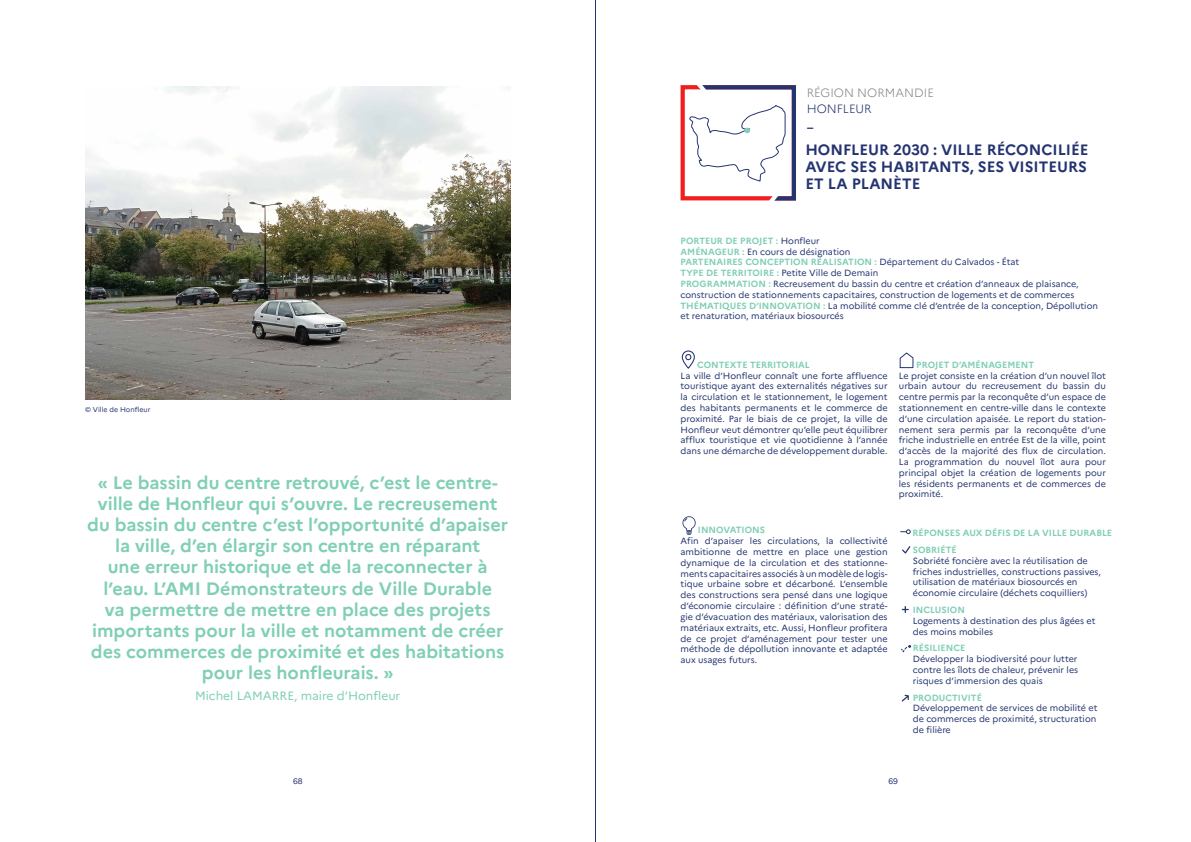
<style>
.page{position:relative;width:1191px;height:842px;background:#fff}
.page>*{position:absolute;margin:0;border:0;box-sizing:border-box;transform-origin:0 0}
.t1{font:300 22.4px "Marianne";color:#243570}
.t2{font:700 18px/21.1px "Marianne";color:#80cfb6;text-align:center}
.t3{font:700 15px/17px "Marianne";color:#253471;text-align:justify}
.t4{font:12.1px "Marianne";color:#80cfb6}
.t5{font:300 12px "Marianne";color:#878787}
.t6{font:300 12px "Marianne";color:#243570}
.t7{font:9px/10.8px "Marianne";color:#243570}
.t8{font:700 9px "Marianne";color:#80cfb6}
.t9{font:8px "Marianne";color:#253471}
.t10{font:7px "Marianne";color:#243570}
.s1{font-weight:700;color:#80cfb6}
</style>
<div class="page">
<hr style="left:595px;top:0;width:1px;height:842px;background:#253471">
<img style="left:85px;top:87px;width:425px;height:313px">
<svg style="left:902px;top:546px;width:9px;height:8px"></svg>
<svg style="left:902px;top:607px;width:6px;height:5px"></svg>
<svg style="left:901px;top:645px;width:10px;height:7px"></svg>
<svg style="left:901px;top:694px;width:8px;height:8px"></svg>
<svg style="left:682px;top:516px;width:13px;height:19px"></svg>
<svg style="left:899px;top:352px;width:15px;height:17px"></svg>
<svg style="left:681px;top:350px;width:14px;height:19px"></svg>
<svg style="left:900px;top:529px;width:10px;height:5px"></svg>
<svg style="left:680px;top:85px;width:116px;height:116px"></svg>
<h3 class="t5" style="left:806px;top:83px;width:129px">RÉGION NORMANDIE</h3>
<h3 class="t6" style="left:806px;top:99px;width:67px">HONFLEUR</h3>
<h1 class="t1" style="left:806px;top:109px;width:8px">-</h1>
<h3 class="t3" style="left:805px;top:141px;width:285px">HONFLEUR 2030 : VILLE RÉCONCILIÉE AVEC SES HABITANTS, SES VISITEURS ET LA PLANÈTE</h3>
<p class="t10" style="left:85px;top:404px;width:67px">© Ville de Honfleur</p>
<p class="t2" style="left:87px;top:472px;width:422px">« Le bassin du centre retrouvé, c’est le centre&shy;ville de Honfleur qui s’ouvre. Le recreusement du bassin du centre c’est l’opportunité d’apaiser la ville, d’en élargir son centre en réparant<br>une erreur historique et de la reconnecter à l’eau. L’AMI Démonstrateurs de Ville Durable<br>va permettre de mettre en place des projets importants pour la ville et notamment de créer des commerces de proximité et des habitations pour les honfleurais. »</p>
<h3 class="t4" style="left:195px;top:687px;width:207px">Michel LAMARRE, maire d’Honfleur</h3>
<p class="t7" style="left:680px;top:234px;width:419px"><span class="s1">PORTEUR DE PROJET :</span> Honfleur<br><span class="s1">AMÉNAGEUR :</span> En cours de désignation<br><span class="s1">PARTENAIRES CONCEPTION RÉALISATION :</span> Département du Calvados - État<br><span class="s1">TYPE DE TERRITOIRE :</span> Petite Ville de Demain<br><span class="s1">PROGRAMMATION :</span> Recreusement du bassin du centre et création d’anneaux de plaisance, construction de stationnements capacitaires, construction de logements et de commerces <span class="s1">THÉMATIQUES D’INNOVATION :</span> La mobilité comme clé d’entrée de la conception, Dépollution et renaturation, matériaux biosourcés</p>
<p class="t8" style="left:697px;top:359px;width:114px">CONTEXTE TERRITORIAL</p>
<p class="t7" style="left:680px;top:369px;width:208px;text-align:justify">La ville d’Honfleur connaît une forte affluence touristique ayant des externalités négatives sur la circulation et le stationnement, le logement des habitants permanents et le commerce de proximité. Par le biais de ce projet, la ville de Honfleur veut démontrer qu’elle peut équilibrer afflux touristique et vie quotidienne à l’année dans une démarche de développement durable.</p>
<p class="t8" style="left:916px;top:359px;width:119px">PROJET D’AMÉNAGEMENT</p>
<p class="t7" style="left:899px;top:369px;width:208px;text-align:justify">Le projet consiste en la création d’un nouvel îlot urbain autour du recreusement du bassin du centre permis par la reconquête d’un espace de stationnement en centre-ville dans le contexte d’une circulation apaisée. Le report du station&shy;nement sera permis par la reconquête d’une friche industrielle en entrée Est de la ville, point d’accès de la majorité des flux de circulation.<br>La programmation du nouvel îlot aura pour principal objet la création de logements pour les résidents permanents et de commerces de proximité.</p>
<p class="t8" style="left:698px;top:525px;width:69px">INNOVATIONS</p>
<p class="t8" style="left:912px;top:527px;width:201px">RÉPONSES AUX DÉFIS DE LA VILLE DURABLE</p>
<p class="t7" style="left:680px;top:535px;width:208px;text-align:justify">Afin d’apaiser les circulations, la collectivité ambitionne de mettre en place une gestion dynamique de la circulation et des stationne&shy;ments capacitaires associés à un modèle de logis&shy;tique urbaine sobre et décarboné. L’ensemble des constructions sera pensé dans une logique d’économie circulaire : définition d’une straté&shy;gie d’évacuation des matériaux, valorisation des matériaux extraits, etc. Aussi, Honfleur profitera de ce projet d’aménagement pour tester une méthode de dépollution innovante et adaptée aux usages futurs.</p>
<p class="t8" style="left:912px;top:544px;width:45px">SOBRIÉTÉ</p>
<p class="t7" style="left:912px;top:554px;width:190px">Sobriété foncière avec la réutilisation de friches industrielles, constructions passives, utilisation de matériaux biosourcés en économie circulaire (déchets coquilliers)</p>
<p class="t8" style="left:912px;top:604px;width:54px">INCLUSION</p>
<p class="t7" style="left:912px;top:614px;width:184px">Logements à destination des plus âgées et des moins mobiles</p>
<p class="t8" style="left:912px;top:643px;width:54px">RÉSILIENCE</p>
<p class="t7" style="left:912px;top:653px;width:167px;text-align:justify">Développer la biodiversité pour lutter contre les îlots de chaleur, prévenir les risques d’immersion des quais</p>
<p class="t8" style="left:912px;top:692px;width:71px">PRODUCTIVITÉ</p>
<p class="t7" style="left:912px;top:702px;width:186px">Développement de services de mobilité et de commerces de proximité, structuration de filière</p>
<p class="t9" style="left:293px;top:775px;width:11px">68</p>
<p class="t9" style="left:888px;top:775px;width:11px">69</p>
</div>
